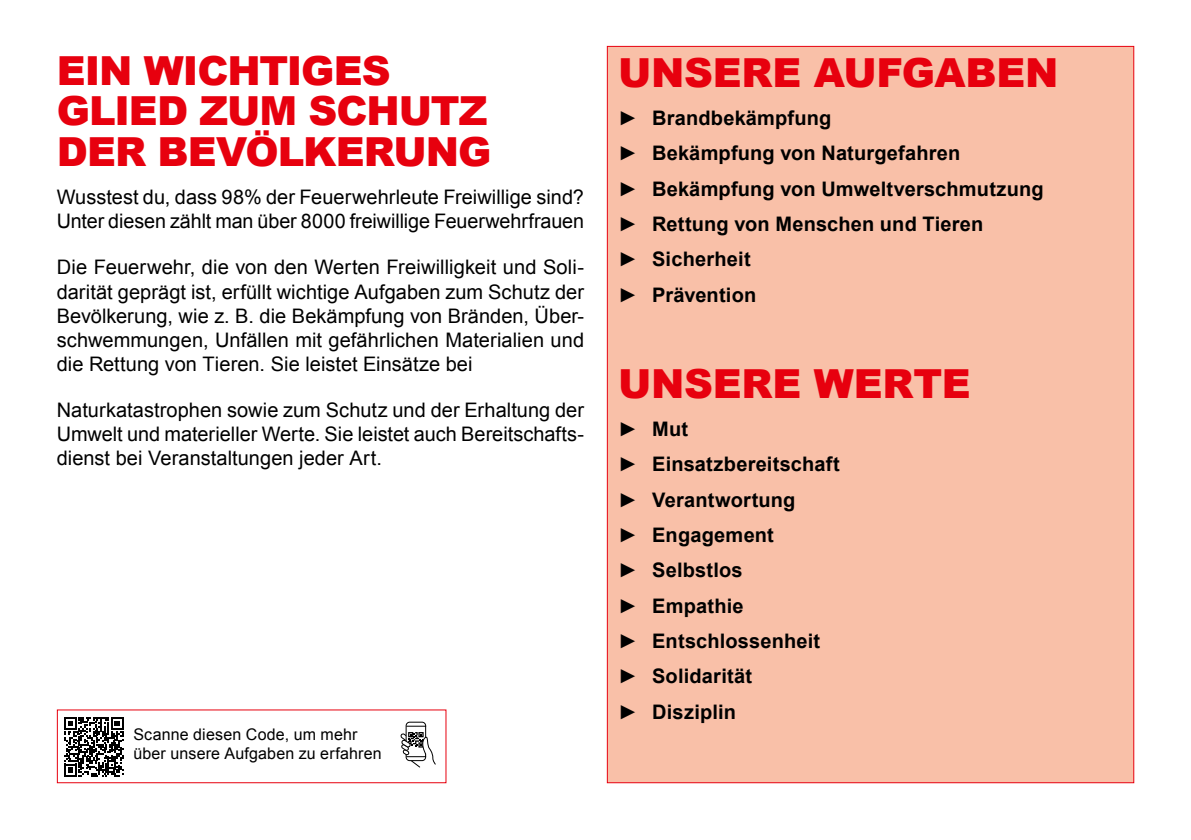
<style>
.page{position:relative;width:1191px;height:840px;background:#fff}
.page>*{position:absolute;margin:0;border:0;box-sizing:border-box;transform-origin:0 0}
.t1{font:900 40px/40px "Arial";letter-spacing:-.02em;color:#e7000e}
.t2{font:20px/24px "Arial";color:#000;text-align:justify}
.t3{font:700 20px/35.4px "Arial";letter-spacing:.01em;color:#000}
.t4{font:16px/19.2px "Arial";letter-spacing:.01em;color:#000}
.s1{font-weight:400}
</style>
<div class="page">
<div style="left:607px;top:46px;width:527px;height:736px;background:#f9c0a8;border:1px solid #e7000e"></div>
<svg style="left:64px;top:717px;width:59px;height:59px"></svg>
<div style="left:405px;top:721px;width:21px;height:39px;border:1px solid #000;border-radius:4px"></div>
<svg style="left:400px;top:725px;width:36px;height:43px"></svg>
<h1 class="t1" style="left:57px;top:50px;width:436px">EIN WICHTIGES<br>GLIED ZUM SCHUTZ<br>DER BEVÖLKERUNG</h1>
<p class="t2" style="left:57px;top:185px;width:529px">Wusstest du, dass 98% der Feuerwehrleute Freiwillige sind?<br>Unter diesen zählt man über 8000 freiwillige Feuerwehrfrauen</p>
<p class="t2" style="left:57px;top:255px;width:529px">Die Feuerwehr, die von den Werten Freiwilligkeit und Soli&shy;darität geprägt ist, erfüllt wichtige Aufgaben zum Schutz der Bevölkerung, wie z. B. die Bekämpfung von Bränden, Über&shy;schwemmungen, Unfällen mit gefährlichen Materialien und die Rettung von Tieren. Sie leistet Einsätze bei</p>
<p class="t2" style="left:57px;top:398px;width:529px">Naturkatastrophen sowie zum Schutz und der Erhaltung der Umwelt und materieller Werte. Sie leistet auch Bereitschafts&shy;dienst bei Veranstaltungen jeder Art.</p>
<p class="t4" style="left:133px;top:724px;width:250px">Scanne diesen Code, um mehr über unsere Aufgaben zu erfahren</p>
<h1 class="t1" style="left:618px;top:51px;width:442px">UNSERE AUFGABEN</h1>
<p class="t3" style="left:618px;top:101px;width:427px"><span class="s1">►</span> Brandbekämpfung<br><span class="s1">►</span> Bekämpfung von Naturgefahren<br><span class="s1">►</span> Bekämpfung von Umweltverschmutzung <span class="s1">►</span> Rettung von Menschen und Tieren<br><span class="s1">►</span> Sicherheit<br><span class="s1">►</span> Prävention</p>
<h1 class="t1" style="left:618px;top:362px;width:354px">UNSERE WERTE</h1>
<p class="t3" style="left:618px;top:411px;width:223px"><span class="s1">►</span> Mut<br><span class="s1">►</span> Einsatzbereitschaft <span class="s1">►</span> Verantwortung<br><span class="s1">►</span> Engagement<br><span class="s1">►</span> Selbstlos<br><span class="s1">►</span> Empathie<br><span class="s1">►</span> Entschlossenheit <span class="s1">►</span> Solidarität<br><span class="s1">►</span> Disziplin</p>
</div>
